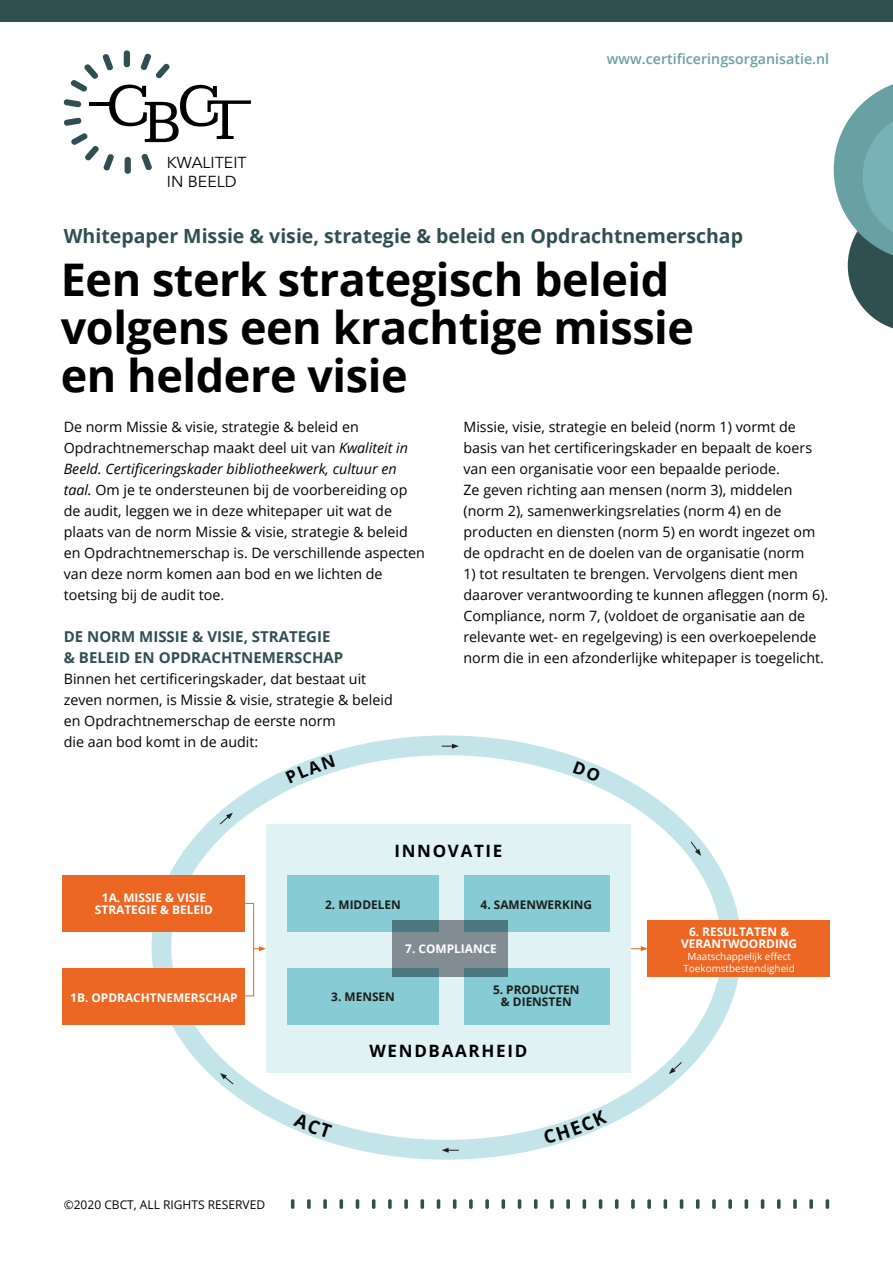
<style>
.page{position:relative;width:893px;height:1263px;background:#fff}
.page>*{position:absolute;margin:0;border:0;box-sizing:border-box;transform-origin:0 0}
.t1{font:700 45px/48px "Open Sans";letter-spacing:-.01em;color:#000}
.t2{font:700 19.5px "Open Sans";color:#304f51}
.t3{font:700 16.95px "Open Sans";letter-spacing:.1em;color:#000}
.t4{font:15.9px/19px "Avenir";color:#000}
.t5{font:700 15px/21px "Open Sans";color:#304f51}
.t6{font:14.25px/21px "Open Sans";color:#000}
.t7{font:600 14.25px "Open Sans";color:#69a0a3}
.t8{font:12px "Open Sans";color:#000}
.t9{font:700 11.85px/11.9px "Open Sans";color:#fff;text-align:center}
.t10{font:700 11.85px/11.9px "Open Sans";color:#1d1d1b;text-align:center}
.t11{font:9.9px/11.9px "Open Sans";color:#fff;text-align:center}
.t12{font:7.95px "Open Sans";color:#1d1d1b}
.s1{font-style:italic}
</style>
<div class="page">
<svg style="left:291px;top:1199px;width:3px;height:10px"></svg>
<svg style="left:307px;top:1199px;width:4px;height:10px"></svg>
<svg style="left:323px;top:1199px;width:4px;height:10px"></svg>
<svg style="left:339px;top:1199px;width:4px;height:10px"></svg>
<svg style="left:356px;top:1199px;width:3px;height:10px"></svg>
<svg style="left:372px;top:1199px;width:3px;height:10px"></svg>
<svg style="left:388px;top:1199px;width:4px;height:10px"></svg>
<svg style="left:404px;top:1199px;width:4px;height:10px"></svg>
<svg style="left:420px;top:1199px;width:4px;height:10px"></svg>
<svg style="left:437px;top:1199px;width:3px;height:10px"></svg>
<svg style="left:453px;top:1199px;width:3px;height:10px"></svg>
<svg style="left:469px;top:1199px;width:4px;height:10px"></svg>
<svg style="left:485px;top:1199px;width:4px;height:10px"></svg>
<svg style="left:501px;top:1199px;width:4px;height:10px"></svg>
<svg style="left:518px;top:1199px;width:3px;height:10px"></svg>
<svg style="left:534px;top:1199px;width:3px;height:10px"></svg>
<svg style="left:550px;top:1199px;width:4px;height:10px"></svg>
<svg style="left:566px;top:1199px;width:4px;height:10px"></svg>
<svg style="left:582px;top:1199px;width:4px;height:10px"></svg>
<svg style="left:599px;top:1199px;width:3px;height:10px"></svg>
<svg style="left:615px;top:1199px;width:4px;height:10px"></svg>
<svg style="left:631px;top:1199px;width:4px;height:10px"></svg>
<svg style="left:647px;top:1199px;width:4px;height:10px"></svg>
<svg style="left:664px;top:1199px;width:3px;height:10px"></svg>
<svg style="left:680px;top:1199px;width:3px;height:10px"></svg>
<svg style="left:696px;top:1199px;width:4px;height:10px"></svg>
<svg style="left:712px;top:1199px;width:4px;height:10px"></svg>
<svg style="left:728px;top:1199px;width:4px;height:10px"></svg>
<svg style="left:745px;top:1199px;width:3px;height:10px"></svg>
<svg style="left:761px;top:1199px;width:3px;height:10px"></svg>
<svg style="left:777px;top:1199px;width:4px;height:10px"></svg>
<svg style="left:793px;top:1199px;width:4px;height:10px"></svg>
<svg style="left:809px;top:1199px;width:4px;height:10px"></svg>
<svg style="left:826px;top:1199px;width:3px;height:10px"></svg>
<svg style="left:834px;top:84px;width:59px;height:245px"></svg>
<div style="left:152px;top:735px;width:589px;height:425px;border:20px solid #87ccd4;border-radius:50%"></div>
<svg style="left:630px;top:946px;width:18px;height:5px"></svg>
<div style="left:63px;top:875px;width:182px;height:56px;background:#eb6723"></div>
<div style="left:63px;top:968px;width:182px;height:56px;background:#eb6723"></div>
<svg style="left:254px;top:946px;width:12px;height:5px"></svg>
<div style="left:266px;top:824px;width:364px;height:249px;background:#e1f2f5"></div>
<div style="left:287px;top:875px;width:152px;height:56px;background:#87ccd4"></div>
<div style="left:287px;top:968px;width:152px;height:56px;background:#87ccd4"></div>
<div style="left:464px;top:875px;width:145px;height:56px;background:#87ccd4"></div>
<div style="left:464px;top:968px;width:145px;height:56px;background:#87ccd4"></div>
<svg style="left:392px;top:921px;width:116px;height:56px;fill:#818d92"></svg>
<div style="left:648px;top:921px;width:182px;height:56px;background:#eb6723"></div>
<div style="left:245px;top:903px;width:9px;height:93px;border:1px solid #eb6723"></div>
<svg style="left:690px;top:840px;width:11px;height:16px"></svg>
<svg style="left:442px;top:744px;width:17px;height:5px"></svg>
<svg style="left:442px;top:1148px;width:17px;height:5px"></svg>
<svg style="left:669px;top:1061px;width:14px;height:13px"></svg>
<svg style="left:219px;top:813px;width:14px;height:12px"></svg>
<svg style="left:220px;top:1073px;width:15px;height:12px"></svg>
<div style="left:0;top:0;width:893px;height:21px;background:#304f51"></div>
<div style="left:125px;top:157px;width:6px;height:17px;background:#304f51;border-radius:3px"></div>
<svg style="left:64px;top:53px;width:187px;height:118px"></svg>
<div style="left:124px;top:50px;width:6px;height:17px;background:#304f51;border-radius:3px"></div>
<svg style="left:286px;top:755px;width:49px;height:29px"></svg>
<svg style="left:573px;top:761px;width:28px;height:21px"></svg>
<svg style="left:293px;top:1113px;width:39px;height:25px"></svg>
<svg style="left:543px;top:1110px;width:65px;height:34px"></svg>
<p class="t4" style="left:167px;top:154px;width:81px">KWALITEIT<br>IN BEELD</p>
<p class="t7" style="left:607px;top:49px;width:224px">www.certificeringsorganisatie.nl</p>
<h2 class="t2" style="left:64px;top:222px;width:681px">Whitepaper Missie &amp; visie, strategie &amp; beleid en Opdrachtnemerschap</h2>
<h1 class="t1" style="left:61px;top:255px;width:635px">Een sterk strategisch beleid volgens een krachtige missie en heldere visie</h1>
<p class="t6" style="left:64px;top:416px;width:363px">De norm Missie &amp; visie, strategie &amp; beleid en Opdrachtnemerschap maakt deel uit van <span class="s1">Kwaliteit in Beeld. Certificeringskader bibliotheekwerk, cultuur en taal.</span> Om je te ondersteunen bij de voorbereiding op de audit, leggen we in deze whitepaper uit wat de plaats van de norm Missie &amp; visie, strategie &amp; beleid en Opdrachtnemerschap is. De verschillende aspecten van deze norm komen aan bod en we lichten de toetsing bij de audit toe.</p>
<p class="t5" style="left:64px;top:626px;width:281px">DE NORM MISSIE &amp; VISIE, STRATEGIE &amp; BELEID EN OPDRACHTNEMERSCHAP</p>
<p class="t6" style="left:64px;top:668px;width:331px">Binnen het certificeringskader, dat bestaat uit zeven normen, is Missie &amp; visie, strategie &amp; beleid en Opdrachtnemerschap de eerste norm<br>die aan bod komt in de audit:</p>
<p class="t6" style="left:463px;top:416px;width:353px">Missie, visie, strategie en beleid (norm 1) vormt de basis van het certificeringskader en bepaalt de koers van een organisatie voor een bepaalde periode.<br>Ze geven richting aan mensen (norm 3), middelen (norm 2), samenwerkingsrelaties (norm 4) en de producten en diensten (norm 5) en wordt ingezet om de opdracht en de doelen van de organisatie (norm</p>
<p class="t6" style="left:463px;top:563px;width:366px">1) tot resultaten te brengen. Vervolgens dient men daarover verantwoording te kunnen afleggen (norm 6).<br>Compliance, norm 7, (voldoet de organisatie aan de relevante wet- en regelgeving) is een overkoepelende norm die in een afzonderlijke whitepaper is toegelicht.</p>
<p class="t9" style="left:95px;top:892px;width:119px">1A. MISSIE &amp; VISIE<br>STRATEGIE &amp; BELEID</p>
<p class="t9" style="left:70px;top:991px;width:169px">1B. OPDRACHTNEMERSCHAP</p>
<p class="t12" style="left:63px;top:1194px;width:134px">©2019 CBCT, ALL RIGHTS RESERVED</p>
<p class="t8" style="left:64px;top:1196px;width:203px">©2020 CBCT, ALL RIGHTS RESERVED</p>
<p class="t3" style="left:394px;top:839px;width:110px">INNOVATIE</p>
<p class="t10" style="left:325px;top:898px;width:77px">2. MIDDELEN</p>
<p class="t10" style="left:481px;top:898px;width:113px">4. SAMENWERKING</p>
<p class="t9" style="left:405px;top:942px;width:93px">7. COMPLIANCE</p>
<p class="t10" style="left:331px;top:990px;width:65px">3. MENSEN</p>
<p class="t10" style="left:493px;top:984px;width:88px">5. PRODUCTEN &amp; DIENSTEN</p>
<p class="t3" style="left:369px;top:1039px;width:159px">WENDBAARHEID</p>
<p class="t9" style="left:681px;top:925px;width:118px">6. RESULTATEN &amp;<br>VERANTWOORDING</p>
<p class="t11" style="left:683px;top:950px;width:113px">Maatschappelijk effect<br>Toekomstbestendigheid</p>
</div>
